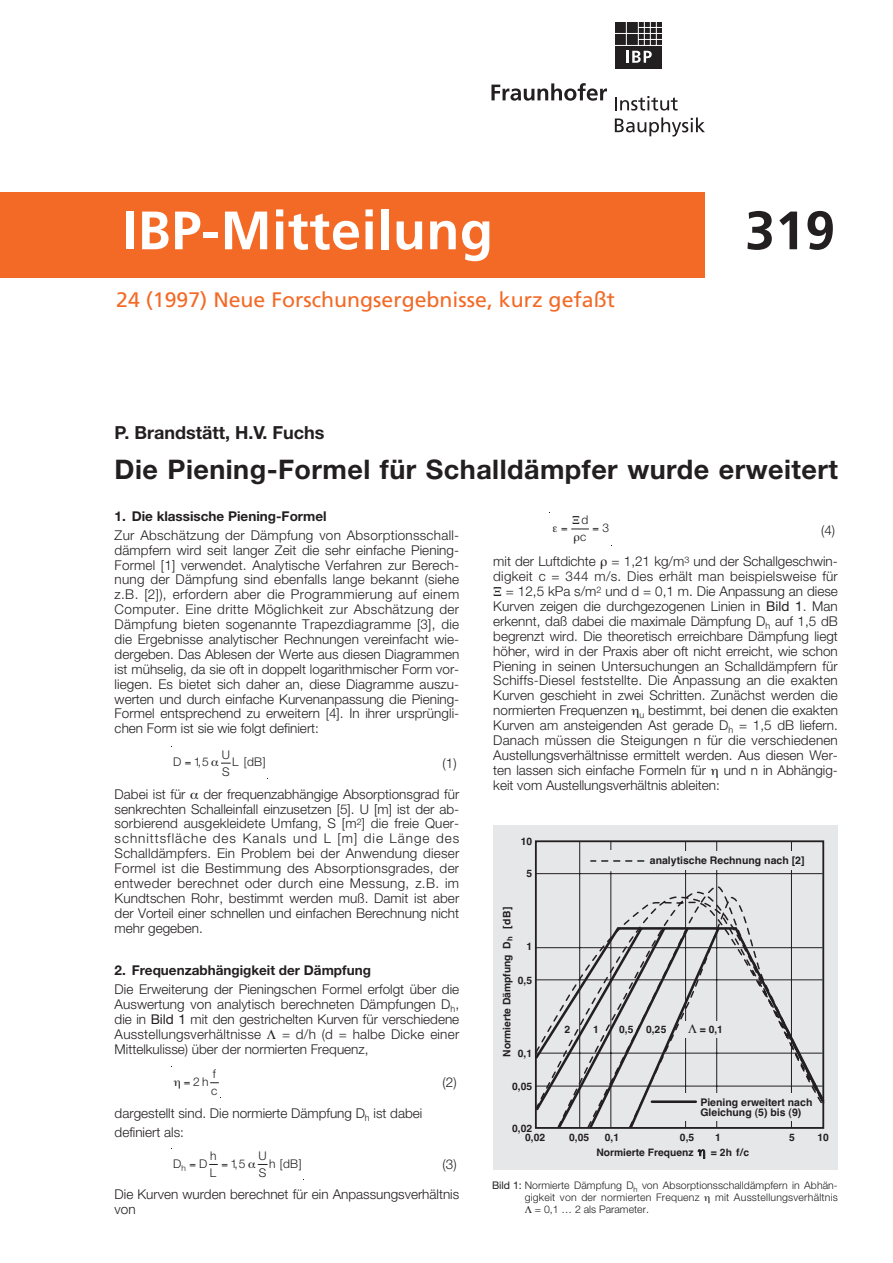
<style>
.page{position:relative;width:893px;height:1263px;background:#fff}
.page>*{position:absolute;margin:0;border:0;box-sizing:border-box;transform-origin:0 0}
.t1{font:700 54px "Frutiger";letter-spacing:.01em;color:#fff}
.t2{font:700 54px "Frutiger";color:#231f20}
.t3{font:700 27px "Helvetica Neue";letter-spacing:.015em;color:#231f20}
.t4{font:21px "Frutiger";color:#f36a27}
.t5{font:700 18px "Helvetica Neue";color:#231f20}
.t6{font:300 13.5px/14.9px "Helvetica Neue";color:#231f20;text-align:justify}
.t7{font:300 13.5px "Helvetica Neue";letter-spacing:.02em;color:#231f20}
.t8{font:700 13.5px "Helvetica Neue";color:#231f20}
.t9{font:300 12px/17px "Helvetica Neue";color:#231f20}
.t10{font:300 10.5px/12px "Helvetica Neue";letter-spacing:.005em;color:#231f20}
.t11{font:700 10.5px/10.5px "Helvetica";color:#231f20}
.t12{font:700 10.35px "Helvetica";color:#231f20}
.s1{font-weight:400}
</style>
<div class="page">
<div style="left:493px;top:825px;width:344px;height:345px;background:#e6e7e9"></div>
<hr style="left:579px;top:841px;width:1px;height:287px;background:#231f20">
<hr style="left:610px;top:841px;width:1px;height:287px;background:#231f20">
<hr style="left:685px;top:841px;width:1px;height:287px;background:#231f20">
<hr style="left:716px;top:841px;width:1px;height:287px;background:#231f20">
<hr style="left:791px;top:841px;width:1px;height:287px;background:#231f20">
<hr style="left:536px;top:873px;width:286px;height:1px;background:#231f20">
<svg style="left:534px;top:891px;width:52px;height:238px"></svg>
<svg style="left:586px;top:885px;width:239px;height:244px"></svg>
<div style="left:628px;top:851px;width:185px;height:19px;background:#e6e7e9"></div>
<svg style="left:591px;top:850px;width:54px;height:21px"></svg>
<div style="left:682px;top:1021px;width:46px;height:17px;background:#e6e7e9"></div>
<svg style="left:697px;top:1149px;width:8px;height:10px"></svg>
<div style="left:0;top:192px;width:704px;height:85px;background:#f36a27"></div>
<svg style="left:614px;top:117px;width:91px;height:20px"></svg>
<svg style="left:615px;top:96px;width:62px;height:15px"></svg>
<svg style="left:491px;top:83px;width:116px;height:18px"></svg>
<div style="left:615px;top:22px;width:46px;height:47px;background:#231f20"></div>
<hr style="left:613px;top:45px;width:50px;height:1px;background:#fff">
<hr style="left:613px;top:33px;width:50px;height:1px;background:#fff">
<svg style="left:626px;top:22px;width:1px;height:23px"></svg>
<svg style="left:638px;top:22px;width:24px;height:23px"></svg>
<svg style="left:626px;top:51px;width:25px;height:12px"></svg>
<svg style="left:221px;top:762px;width:10px;height:2px"></svg>
<svg style="left:571px;top:528px;width:18px;height:2px"></svg>
<h1 class="t1" style="left:122px;top:209px;width:372px">IBP-Mitteilung</h1>
<h1 class="t2" style="left:745px;top:209px;width:92px">319</h1>
<h3 class="t4" style="left:116px;top:291px;width:500px">24 (1997) Neue Forschungsergebnisse, kurz gefaßt</h3>
<h3 class="t5" style="left:115px;top:426px;width:211px">P. Brandstätt, H.V. Fuchs</h3>
<h2 class="t3" style="left:115px;top:460px;width:724px">Die Piening-Formel für Schalldämpfer wurde erweitert</h2>
<p class="t8" style="left:115px;top:511px;width:213px">1. Die klassische Piening-Formel</p>
<p class="t6" style="left:115px;top:529px;width:346px">Zur Abschätzung der Dämpfung von Absorptionsschall&shy;dämpfern wird seit langer Zeit die sehr einfache Piening-Formel [1] verwendet. Analytische Verfahren zur Berech&shy;nung der Dämpfung sind ebenfalls lange bekannt (siehe z.B. [2]), erfordern aber die Programmierung auf einem Computer. Eine dritte Möglichkeit zur Abschätzung der Dämpfung bieten sogenannte Trapezdiagramme [3], die die Ergebnisse analytischer Rechnungen vereinfacht wie&shy;dergeben. Das Ablesen der Werte aus diesen Diagrammen ist mühselig, da sie oft in doppelt logarithmischer Form vor&shy;liegen. Es bietet sich daher an, diese Diagramme auszu&shy;werten und durch einfache Kurvenanpassung die Piening-Formel entsprechend zu erweitern [4]. In ihrer ursprüngli&shy;chen Form ist sie wie folgt definiert:</p>
<p class="t6" style="left:442px;top:757px;width:16px">(1)</p>
<p class="t6" style="left:115px;top:788px;width:72px">Dabei ist für</p>
<p class="t9" style="left:173px;top:755px;width:37px">D 1,5</p>
<p class="t9" style="left:222px;top:747px;width:10px">U<br>S</p>
<p class="t9" style="left:232px;top:755px;width:35px">L [dB]</p>
<p class="t6" style="left:115px;top:788px;width:346px;text-indent:89px">der frequenzabhängige Absorptionsgrad für senkrechten Schalleinfall einzusetzen [5]. U [m] ist der ab&shy;sorbierend ausgekleidete Umfang, S [m<sup>2</sup>] die freie Quer&shy;schnittsfläche des Kanals und L [m] die Länge des Schalldämpfers. Ein Problem bei der Anwendung dieser Formel ist die Bestimmung des Absorptionsgrades, der entweder berechnet oder durch eine Messung, z.B. im Kundtschen Rohr, bestimmt werden muß. Damit ist aber der Vorteil einer schnellen und einfachen Berechnung nicht mehr gegeben.</p>
<p class="t8" style="left:115px;top:965px;width:258px">2. Frequenzabhängigkeit der Dämpfung</p>
<p class="t6" style="left:115px;top:983px;width:346px">Die Erweiterung der Pieningschen Formel erfolgt über die Auswertung von analytisch berechneten Dämpfungen D<sub>h</sub>, die in <span class="s1">Bild 1</span> mit den gestrichelten Kurven für verschiedene Ausstellungsverhältnisse</p>
<p class="t6" style="left:115px;top:1028px;width:346px;text-indent:167px">= d/h (d = halbe Dicke einer<br>Mittelkulisse) über der normierten Frequenz,</p>
<p class="t6" style="left:442px;top:1076px;width:16px">(2)</p>
<p class="t6" style="left:115px;top:1106px;width:309px;line-height:18.3px">dargestellt sind. Die normierte Dämpfung D<sub>h</sub> ist dabei definiert als:</p>
<p class="t6" style="left:115px;top:1151px;width:346px;line-height:29.7px;text-align:right">(3)<br>Die Kurven wurden berechnet für ein Anpassungsverhältnis</p>
<p class="t6" style="left:115px;top:1203px;width:23px">von</p>
<p class="t9" style="left:193px;top:1074px;width:17px">2h</p>
<p class="t9" style="left:211px;top:1067px;width:8px">f c</p>
<p class="t9" style="left:173px;top:1156px;width:36px">D<sub>h</sub> D</p>
<p class="t9" style="left:210px;top:1148px;width:8px">h<br>L</p>
<p class="t9" style="left:230px;top:1156px;width:16px">1,5</p>
<p class="t9" style="left:258px;top:1148px;width:10px">U<br>S</p>
<p class="t9" style="left:269px;top:1156px;width:34px">h [dB]</p>
<p class="t9" style="left:580px;top:513px;width:10px">d c</p>
<p class="t9" style="left:602px;top:520px;width:8px">3</p>
<p class="t6" style="left:821px;top:524px;width:16px">(4)</p>
<p class="t6" style="left:493px;top:555px;width:346px">mit der Luftdichte = 1,21 kg/m<sup>3</sup> und der Schallgeschwin-</p>
<p class="t7" style="left:493px;top:572px;width:346px">digkeit c = 344 m/s. Dies erhält man beispielsweise für</p>
<p class="t6" style="left:506px;top:585px;width:333px">= 12,5 kPa s/m<sup>2</sup> und d = 0,1 m. Die Anpassung an diese</p>
<p class="t6" style="left:493px;top:600px;width:346px">Kurven zeigen die durchgezogenen Linien in <span class="s1">Bild 1</span>. Man</p>
<p class="t6" style="left:493px;top:615px;width:346px">erkennt, daß dabei die maximale Dämpfung D<sub>h</sub> auf 1,5 dB</p>
<p class="t6" style="left:493px;top:630px;width:346px">begrenzt wird. Die theoretisch erreichbare Dämpfung liegt</p>
<p class="t6" style="left:493px;top:645px;width:346px">höher, wird in der Praxis aber oft nicht erreicht, wie schon</p>
<p class="t6" style="left:493px;top:660px;width:346px">Piening in seinen Untersuchungen an Schalldämpfern für</p>
<p class="t7" style="left:493px;top:676px;width:346px">Schiffs-Diesel feststellte. Die Anpassung an die exakten</p>
<p class="t6" style="left:493px;top:689px;width:346px">Kurven geschieht in zwei Schritten. Zunächst werden die</p>
<p class="t6" style="left:493px;top:704px;width:346px">normierten Frequenzen <sub>u</sub> bestimmt, bei denen die exakten</p>
<p class="t6" style="left:493px;top:719px;width:346px">Kurven am ansteigenden Ast gerade D<sub>h</sub> = 1,5 dB liefern.</p>
<p class="t6" style="left:493px;top:734px;width:346px">Danach müssen die Steigungen n für die verschiedenen</p>
<p class="t6" style="left:493px;top:749px;width:346px">Austellungsverhältnisse ermittelt werden. Aus diesen Wer-</p>
<p class="t6" style="left:493px;top:764px;width:214px">ten lassen sich einfache Formeln für</p>
<p class="t6" style="left:724px;top:764px;width:115px">und n in Abhängig-</p>
<p class="t6" style="left:493px;top:779px;width:228px">keit vom Austellungsverhältnis ableiten:</p>
<p class="t12" style="left:520px;top:837px;width:13px">10</p>
<p class="t12" style="left:526px;top:870px;width:7px">5</p>
<p class="t12" style="left:503px;top:1057px;width:151px;rotate:-90deg">Normierte Dämpfung D<sub>h</sub> [dB]</p>
<p class="t12" style="left:526px;top:943px;width:7px">1</p>
<p class="t12" style="left:518px;top:976px;width:16px">0,5</p>
<p class="t12" style="left:518px;top:1049px;width:16px">0,1</p>
<p class="t12" style="left:512px;top:1082px;width:22px">0,05</p>
<p class="t12" style="left:512px;top:1124px;width:22px">0,02</p>
<p class="t12" style="left:525px;top:1134px;width:22px">0,02</p>
<p class="t11" style="left:649px;top:856px;width:156px">analytische Rechnung nach [2]</p>
<p class="t12" style="left:564px;top:1026px;width:7px">2</p>
<p class="t12" style="left:593px;top:1025px;width:7px">1</p>
<p class="t12" style="left:619px;top:1026px;width:49px">0,5 0,25</p>
<p class="t12" style="left:699px;top:1026px;width:25px">= 0,1</p>
<p class="t12" style="left:569px;top:1134px;width:22px">0,05</p>
<p class="t12" style="left:604px;top:1134px;width:16px">0,1</p>
<p class="t11" style="left:700px;top:1098px;width:113px">Piening erweitert nach<br>Gleichung (5) bis (9)</p>
<p class="t12" style="left:680px;top:1134px;width:16px">0,5</p>
<p class="t12" style="left:817px;top:1134px;width:13px">10</p>
<p class="t12" style="left:715px;top:1134px;width:7px">1</p>
<p class="t12" style="left:789px;top:1134px;width:7px">5</p>
<p class="t12" style="left:596px;top:1149px;width:99px">Normierte Frequenz</p>
<p class="t12" style="left:710px;top:1149px;width:40px">= 2h f/c</p>
<p class="t10" style="left:524px;top:1181px;width:314px;text-indent:-33px"><span class="s1">Bild 1:</span> Normierte Dämpfung D<sub>h</sub> von Absorptionsschalldämpfern in Abhän&shy;gigkeit von der normierten Frequenz</p>
<p class="t10" style="left:715px;top:1193px;width:124px">mit Ausstellungsverhältnis</p>
<p class="t10" style="left:535px;top:1205px;width:116px">= 0,1 … 2 als Parameter.</p>
</div>
